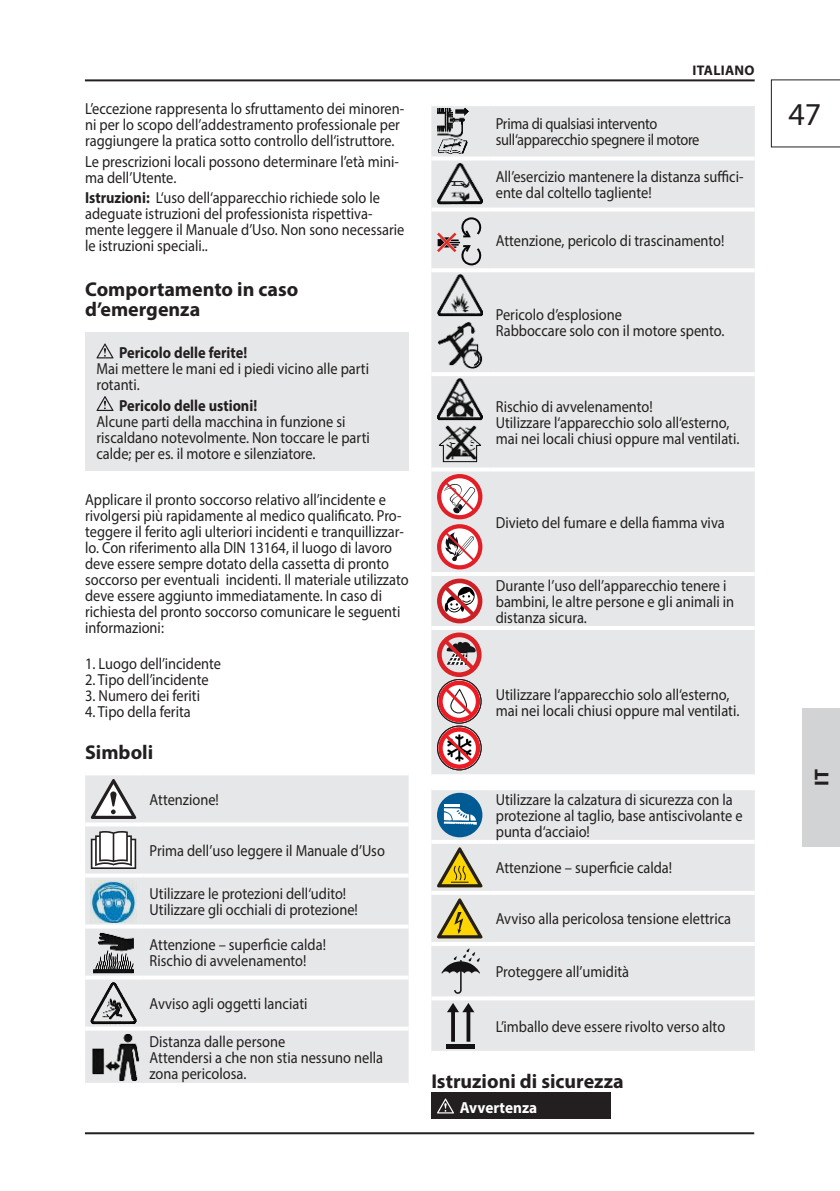
<style>
.page{position:relative;width:840px;height:1191px;background:#fff}
.page>*{position:absolute;margin:0;border:0;box-sizing:border-box;transform-origin:0 0}
.t1{font:32px "Myriad Pro";color:#231f20}
.t2{font:700 20px/20px "Myriad Pro";color:#231f20}
.t3{font:16px/16px "Myriad Pro";color:#231f20;scale:.9 1}
.t4{font:16px/16px "Myriad Pro";letter-spacing:-.02em;color:#231f20;scale:.9 1}
.t5{font:700 16px "Myriad Pro";color:#231f20;scale:.9 1}
.t6{font:700 16px "Myriad Pro";color:#fff;scale:.95 1}
.t7{font:700 14px "Myriad Pro";letter-spacing:.02em;color:#231f20}
.s1{font-weight:700}
</style>
<div class="page">
<hr style="left:85px;top:1132px;width:668px;height:2px;background:#231f20">
<hr style="left:85px;top:79px;width:669px;height:2px;background:#231f20">
<div style="left:801px;top:708px;width:38px;height:138px;background:#d1d3d4"></div>
<svg style="left:770px;top:79px;width:69px;height:68px"></svg>
<div style="left:431px;top:106px;width:323px;height:668px;background:#e6e7e8"></div>
<svg style="left:431px;top:156px;width:59px;height:4px"></svg>
<svg style="left:431px;top:207px;width:59px;height:4px"></svg>
<hr style="left:431px;top:268px;width:59px;height:4px;background:#fff">
<hr style="left:431px;top:372px;width:59px;height:4px;background:#fff">
<svg style="left:431px;top:467px;width:59px;height:4px"></svg>
<svg style="left:490px;top:467px;width:264px;height:4px"></svg>
<hr style="left:431px;top:572px;width:59px;height:4px;background:#fff">
<hr style="left:431px;top:626px;width:59px;height:4px;background:#fff">
<svg style="left:490px;top:156px;width:264px;height:4px"></svg>
<svg style="left:490px;top:207px;width:264px;height:4px"></svg>
<hr style="left:490px;top:268px;width:264px;height:4px;background:#fff">
<hr style="left:490px;top:372px;width:264px;height:4px;background:#fff">
<hr style="left:490px;top:572px;width:264px;height:4px;background:#fff">
<hr style="left:490px;top:626px;width:264px;height:4px;background:#fff">
<img style="left:437px;top:109px;width:31px;height:45px">
<img style="left:437px;top:163px;width:45px;height:42px">
<svg style="left:437px;top:218px;width:45px;height:47px;background:#c4bbbc"></svg>
<img style="left:437px;top:321px;width:45px;height:48px">
<img style="left:437px;top:275px;width:45px;height:42px">
<img style="left:437px;top:423px;width:45px;height:42px">
<img style="left:437px;top:379px;width:45px;height:41px">
<div style="left:437px;top:474px;width:45px;height:45px;background:#e21f26;border-radius:50%"></div>
<svg style="left:441px;top:478px;width:37px;height:37px"></svg>
<svg style="left:442px;top:479px;width:35px;height:35px"></svg>
<div style="left:437px;top:524px;width:45px;height:45px;background:#e21f26;border-radius:50%"></div>
<svg style="left:441px;top:528px;width:37px;height:37px"></svg>
<svg style="left:442px;top:529px;width:35px;height:35px"></svg>
<svg style="left:437px;top:578px;width:45px;height:45px"></svg>
<div style="left:437px;top:725px;width:44px;height:45px;border:1px solid #231f20;border-radius:50%"></div>
<svg style="left:437px;top:632px;width:44px;height:137px"></svg>
<div style="left:431px;top:790px;width:323px;height:260px;background:#e6e7e8"></div>
<hr style="left:431px;top:840px;width:59px;height:4px;background:#fff">
<hr style="left:431px;top:891px;width:59px;height:4px;background:#fff">
<hr style="left:431px;top:942px;width:59px;height:4px;background:#fff">
<hr style="left:431px;top:996px;width:59px;height:4px;background:#fff">
<hr style="left:490px;top:996px;width:264px;height:4px;background:#fff">
<hr style="left:490px;top:840px;width:264px;height:4px;background:#fff">
<hr style="left:490px;top:891px;width:264px;height:4px;background:#fff">
<hr style="left:490px;top:942px;width:264px;height:4px;background:#fff">
<svg style="left:431px;top:1050px;width:59px;height:1px"></svg>
<svg style="left:490px;top:1050px;width:264px;height:1px"></svg>
<div style="left:437px;top:793px;width:45px;height:44px;background:#005a93;border-radius:50%"></div>
<svg style="left:443px;top:804px;width:33px;height:21px"></svg>
<svg style="left:436px;top:847px;width:46px;height:40px;background:#bcb075"></svg>
<svg style="left:436px;top:898px;width:46px;height:40px;background:#bcb075"></svg>
<svg style="left:441px;top:948px;width:39px;height:46px;background:#bbbbbc"></svg>
<svg style="left:446px;top:1003px;width:28px;height:38px"></svg>
<hr style="left:446px;top:1044px;width:29px;height:4px;background:#141214">
<div style="left:431px;top:1092px;width:179px;height:26px;background:#231f20"></div>
<svg style="left:437px;top:1098px;width:17px;height:15px"></svg>
<div style="left:85px;top:332px;width:323px;height:138px;background:#e6e7e8"></div>
<svg style="left:96px;top:343px;width:17px;height:15px"></svg>
<svg style="left:96px;top:396px;width:17px;height:15px"></svg>
<div style="left:85px;top:775px;width:323px;height:307px;background:#e6e7e8"></div>
<svg style="left:85px;top:822px;width:59px;height:4px"></svg>
<svg style="left:144px;top:822px;width:264px;height:4px"></svg>
<svg style="left:85px;top:873px;width:59px;height:4px"></svg>
<svg style="left:144px;top:873px;width:264px;height:4px"></svg>
<svg style="left:85px;top:924px;width:59px;height:4px"></svg>
<svg style="left:144px;top:924px;width:264px;height:4px"></svg>
<svg style="left:85px;top:975px;width:59px;height:4px"></svg>
<svg style="left:144px;top:975px;width:264px;height:4px"></svg>
<svg style="left:85px;top:1026px;width:59px;height:4px"></svg>
<svg style="left:144px;top:1026px;width:264px;height:4px"></svg>
<svg style="left:85px;top:1082px;width:59px;height:1px"></svg>
<svg style="left:144px;top:1082px;width:264px;height:1px"></svg>
<svg style="left:90px;top:779px;width:46px;height:40px"></svg>
<svg style="left:91px;top:831px;width:45px;height:38px"></svg>
<img style="left:91px;top:880px;width:45px;height:42px">
<img style="left:91px;top:931px;width:45px;height:42px">
<img style="left:91px;top:982px;width:45px;height:42px">
<img style="left:91px;top:1033px;width:51px;height:47px">
<p class="t3" style="left:85px;top:101px;width:356px">L’eccezione rappresenta lo sfruttamento dei minoren&shy;ni per lo scopo dell’addestramento professionale per raggiungere la pratica sotto controllo dell‘istruttore.</p>
<p class="t3" style="left:85px;top:154px;width:350px">Le prescrizioni locali possono determinare l’età mini&shy;ma dell’Utente.</p>
<p class="t3" style="left:85px;top:190px;width:356px"><span class="s1">Istruzioni:</span> L‘uso dell‘apparecchio richiede solo le adeguate istruzioni del professionista rispettiva&shy;mente leggere il Manuale d’Uso. Non sono necessarie le istruzioni speciali..</p>
<p class="t2" style="left:85px;top:279px;width:215px">Comportamento in caso d’emergenza</p>
<p class="t5" style="left:119px;top:345px;width:144px">Pericolo delle ferite!</p>
<p class="t3" style="left:96px;top:362px;width:304px">Mai mettere le mani ed i piedi vicino alle parti rotanti.</p>
<p class="t5" style="left:119px;top:397px;width:155px">Pericolo delle ustioni!</p>
<p class="t3" style="left:96px;top:414px;width:305px">Alcune parti della macchina in funzione si riscaldano notevolmente. Non toccare le parti calde; per es. il motore e silenziatore.</p>
<p class="t3" style="left:85px;top:492px;width:361px">Applicare il pronto soccorso relativo all’incidente e rivolgersi più rapidamente al medico qualificato. Pro&shy;teggere il ferito agli ulteriori incidenti e tranquillizzar&shy;lo. Con riferimento alla DIN 13164, il luogo di lavoro deve essere sempre dotato della cassetta di pronto soccorso per eventuali incidenti. Il materiale utilizzato deve essere aggiunto immediatamente. In caso di richiesta del pronto soccorso comunicare le seguenti informazioni:</p>
<p class="t3" style="left:85px;top:656px;width:152px">1. Luogo dell’incidente</p>
<p class="t3" style="left:85px;top:672px;width:139px">2. Tipo dell’incidente</p>
<p class="t3" style="left:85px;top:688px;width:129px">3. Numero dei feriti</p>
<p class="t3" style="left:85px;top:704px;width:119px">4. Tipo della ferita</p>
<p class="t2" style="left:85px;top:743px;width:70px">Simboli</p>
<p class="t3" style="left:149px;top:792px;width:78px">Attenzione!</p>
<p class="t3" style="left:149px;top:843px;width:263px">Prima dell’uso leggere il Manuale d’Uso</p>
<p class="t3" style="left:149px;top:886px;width:233px">Utilizzare le protezioni dell‘udito!<br>Utilizzare gli occhiali di protezione!</p>
<p class="t3" style="left:149px;top:937px;width:197px">Attenzione – superficie calda!<br>Rischio di avvelenamento!</p>
<p class="t3" style="left:149px;top:996px;width:177px">Avviso agli oggetti lanciati</p>
<p class="t3" style="left:149px;top:1034px;width:261px">Distanza dalle persone<br>Attendersi a che non stia nessuno nella zona pericolosa.</p>
<p class="t7" style="left:692px;top:63px;width:63px">ITALIANO</p>
<p class="t4" style="left:495px;top:117px;width:228px">Prima di qualsiasi intervento sull‘apparecchio spegnere il motore</p>
<p class="t3" style="left:495px;top:169px;width:276px">All’esercizio mantenere la distanza suffici&shy;ente dal coltello tagliente!</p>
<p class="t3" style="left:495px;top:233px;width:255px">Attenzione, pericolo di trascinamento!</p>
<p class="t3" style="left:495px;top:307px;width:255px">Pericolo d’esplosione<br>Rabboccare solo con il motore spento.</p>
<p class="t3" style="left:495px;top:399px;width:272px">Rischio di avvelenamento!<br>Utilizzare l‘apparecchio solo all‘esterno, mai nei locali chiusi oppure mal ventilati.</p>
<p class="t3" style="left:495px;top:515px;width:256px">Divieto del fumare e della fiamma viva</p>
<p class="t3" style="left:495px;top:578px;width:266px">Durante l’uso dell’apparecchio tenere i bambini, le altre persone e gli animali in distanza sicura.</p>
<p class="t3" style="left:495px;top:687px;width:272px">Utilizzare l‘apparecchio solo all‘esterno, mai nei locali chiusi oppure mal ventilati.</p>
<p class="t3" style="left:495px;top:792px;width:275px">Utilizzare la calzatura di sicurezza con la protezione al taglio, base antiscivolante e punta d‘acciaio!</p>
<p class="t3" style="left:495px;top:860px;width:197px">Attenzione – superficie calda!</p>
<p class="t3" style="left:495px;top:911px;width:263px">Avviso alla pericolosa tensione elettrica</p>
<p class="t3" style="left:495px;top:964px;width:150px">Proteggere all’umidità</p>
<p class="t3" style="left:495px;top:1019px;width:256px">L’imballo deve essere rivolto verso alto</p>
<p class="t2" style="left:431px;top:1072px;width:194px">Istruzioni di sicurezza</p>
<p class="t6" style="left:459px;top:1099px;width:83px">Avvertenza</p>
<h1 class="t1" style="left:788px;top:99px;width:34px">47</h1>
<p class="t2" style="left:812px;top:786px;width:19px;rotate:-90deg">IT</p>
</div>
